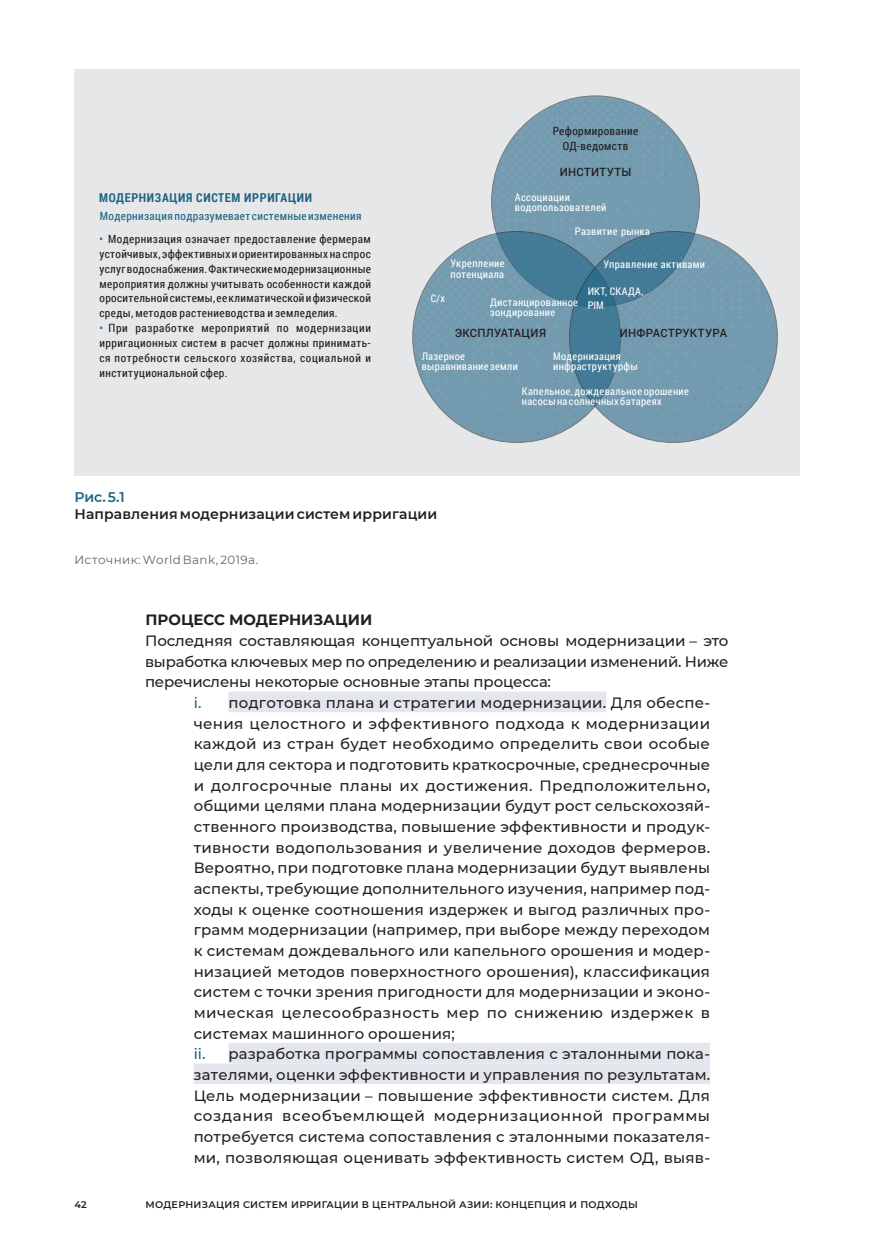
<style>
.page{position:relative;width:874px;height:1241px;background:#fff}
.page>*{position:absolute;margin:0;border:0;box-sizing:border-box;transform-origin:0 0}
.main_body{font:500 14.88px/20.7px "Montserrat";letter-spacing:.01em;color:#231f20;text-align:justify}
.t1{font:700 14.88px "Montserrat";color:#231f20}
.Caption___Box{font:600 14px "Montserrat";letter-spacing:.01em;color:#231f20}
.caption_number_table{font:600 14px "Montserrat";color:#1f6385}
.Figures_axis_1nd_lev{font:700 12.25px "Roboto Condensed";letter-spacing:.05em;color:#1f6385}
.caption___source{font:11.9px "Montserrat";letter-spacing:.03em;color:#636366}
.Figures___H3{font:11.38px/14.9px "Roboto Condensed";letter-spacing:.035em;color:#231f20;text-align:justify}
.Figures___H3-2{font:11.38px "Roboto Condensed";letter-spacing:.035em;color:#1f6385}
.Figures_H2{font:500 11.38px "Roboto";letter-spacing:.025em;color:#231f20}
.Figures___H3-3{font:10.5px/10.5px "Roboto Condensed";letter-spacing:.035em;color:#fff}
.t2{font:600 9.62px "Montserrat";letter-spacing:.03em;color:#231f20}
.s1{color:#1f6385}
</style>
<div class="page">
<div style="left:228px;top:691px;width:378px;height:21px;background:#e3e7ed"></div>
<div style="left:228px;top:1042px;width:481px;height:21px;background:#e3e7ed"></div>
<div style="left:193px;top:1063px;width:516px;height:20px;background:#e3e7ed"></div>
<div style="left:74px;top:69px;width:725px;height:407px;background:#e6e7e9"></div>
<div style="left:491px;top:96px;width:208px;height:211px;background:#749baf;border-radius:50%"></div>
<svg style="left:412px;top:231px;width:208px;height:211px;background:#6d96ab"></svg>
<svg style="left:569px;top:231px;width:208px;height:211px;background:#6590a7"></svg>
<p class="Figures___H3" style="left:552px;top:123px;width:87px;text-align:center">Реформирование<br>ОД-ведомств</p>
<p class="Figures_axis_1nd_lev" style="left:99px;top:189px;width:214px">МОДЕРНИЗАЦИЯ СИСТЕМ ИРРИГАЦИИ</p>
<p class="Figures___H3-2" style="left:100px;top:207px;width:263px">Модернизация подразумевает системные изменения</p>
<p class="Figures___H3" style="left:99px;top:231px;width:273px"><span class="s1">•</span> Модернизация означает предоставление фермерам устойчивых, эффективных и ориентированных на спрос услуг водоснабжения. Фактические модернизационные мероприятия должны учитывать особенности каждой оросительной системы, ее климатической и физической среды, методов растениеводства и земледелия.</p>
<p class="Figures___H3" style="left:99px;top:320px;width:273px"><span class="s1">•</span> При разработке мероприятий по модернизации ирригационных систем в расчет должны принимать&shy;ся потребности сельского хозяйства, социальной и институциональной сфер.</p>
<p class="Figures_H2" style="left:559px;top:164px;width:73px">ИНСТИТУТЫ</p>
<p class="Figures___H3-3" style="left:514px;top:191px;width:93px">Ассоциации водопользователей</p>
<p class="Figures___H3-3" style="left:574px;top:226px;width:76px">Развитие рынка</p>
<p class="Figures___H3-3" style="left:450px;top:258px;width:55px">Укрепление</p>
<p class="Figures___H3-3" style="left:450px;top:268px;width:55px">потенциала</p>
<p class="Figures___H3-3" style="left:490px;top:296px;width:89px">Дистанцированное зондирование</p>
<p class="Figures___H3-3" style="left:553px;top:350px;width:86px">Модернизация инфраструктурфы</p>
<p class="Figures___H3-3" style="left:603px;top:259px;width:103px">Управление активами</p>
<p class="Figures___H3-3" style="left:587px;top:286px;width:57px">ИКТ, СКАДА,</p>
<p class="Figures___H3-3" style="left:587px;top:300px;width:18px">PIM</p>
<p class="Figures___H3-3" style="left:430px;top:293px;width:16px">С/х</p>
<p class="Figures_H2" style="left:619px;top:325px;width:109px">ИНФРАСТРУКТУРА</p>
<p class="Figures_H2" style="left:454px;top:325px;width:93px">ЭКСПЛУАТАЦИЯ</p>
<p class="Figures___H3-3" style="left:421px;top:350px;width:45px">Лазерное</p>
<p class="Figures___H3-3" style="left:421px;top:361px;width:98px">выравнивание земли</p>
<p class="Figures___H3-3" style="left:521px;top:385px;width:168px">Капельное, дождевальное орошение</p>
<p class="Figures___H3-3" style="left:521px;top:395px;width:141px">насосы на солнечных батареях</p>
<p class="caption_number_table" style="left:74px;top:486px;width:52px">Рис.5.1</p>
<p class="Caption___Box" style="left:74px;top:504px;width:364px">Направления модернизации систем ирригации</p>
<p class="caption___source" style="left:74px;top:551px;width:185px">Источник: World Bank, 2019a.</p>
<h3 class="t1" style="left:145px;top:609px;width:228px">ПРОЦЕСС МОДЕРНИЗАЦИИ</h3>
<p class="main_body" style="left:145px;top:629px;width:584px">Последняя составляющая концептуальной основы модернизации – это выработка ключевых мер по определению и реализации изменений. Ниже перечислены некоторые основные этапы процесса:</p>
<p class="main_body" style="left:193px;top:691px;width:517px"><span class="s1">i.</span> подготовка плана и стратегии модернизации. Для обеспе&shy;чения целостного и эффективного подхода к модернизации каждой из стран будет необходимо определить свои особые цели для сектора и подготовить краткосрочные, среднесрочные и долгосрочные планы их достижения. Предположительно, общими целями плана модернизации будут рост сельскохозяй&shy;ственного производства, повышение эффективности и продук&shy;тивности водопользования и увеличение доходов фермеров.<br>Вероятно, при подготовке плана модернизации будут выявлены аспекты, требующие дополнительного изучения, например под&shy;ходы к оценке соотношения издержек и выгод различных про&shy;грамм модернизации (например, при выборе между переходом к системам дождевального или капельного орошения и модер&shy;низацией методов поверхностного орошения), классификация систем с точки зрения пригодности для модернизации и эконо&shy;мическая целесообразность мер по снижению издержек в системах машинного орошения;</p>
<p class="main_body" style="left:193px;top:1042px;width:517px"><span class="s1">ii.</span> разработка программы сопоставления с эталонными пока&shy;зателями, оценки эффективности и управления по результатам.<br>Цель модернизации – повышение эффективности систем. Для создания всеобъемлющей модернизационной программы потребуется система сопоставления с эталонными показателя&shy;ми, позволяющая оценивать эффективность систем ОД, выяв-</p>
<p class="t2" style="left:74px;top:1197px;width:14px">42</p>
<p class="t2" style="left:146px;top:1197px;width:493px">МОДЕРНИЗАЦИЯ СИСТЕМ ИРРИГАЦИИ В ЦЕНТРАЛЬНОЙ АЗИИ: КОНЦЕПЦИЯ И ПОДХОДЫ</p>
</div>
